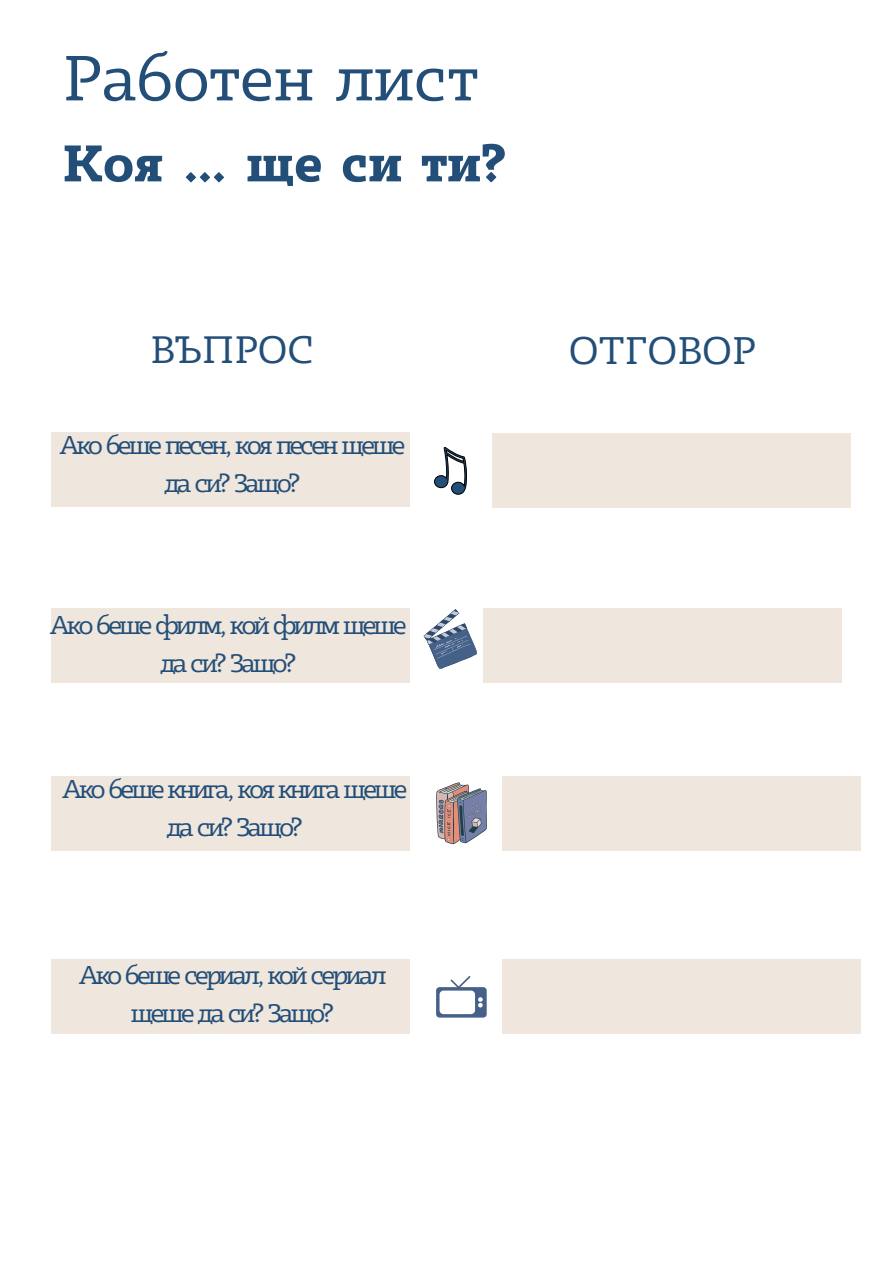
<style>
.page{position:relative;width:893px;height:1264px;background:#fff}
.page>*{position:absolute;margin:0;border:0;box-sizing:border-box;transform-origin:0 0}
.t1{font:67.5px "Radcliffe";color:#224e78}
.t2{font:700 54.3px "Radcliffe";color:#224e78}
.t3{font:40.8px "Radcliffe";color:#224e78}
.t4{font:40.5px "Radcliffe";color:#224e78}
.t5{font:27.3px/38.2px "Radcliffe";letter-spacing:-.1em;color:#224e78;text-align:center}
</style>
<div class="page">
<div style="left:51px;top:432px;width:359px;height:74px;background:#efe6dd"></div>
<div style="left:51px;top:608px;width:359px;height:74px;background:#efe6dd"></div>
<div style="left:51px;top:776px;width:359px;height:74px;background:#efe6dd"></div>
<div style="left:51px;top:959px;width:359px;height:74px;background:#efe6dd"></div>
<div style="left:501px;top:959px;width:359px;height:74px;background:#efe6dd"></div>
<div style="left:501px;top:776px;width:359px;height:74px;background:#efe6dd"></div>
<div style="left:483px;top:608px;width:358px;height:74px;background:#efe6dd"></div>
<div style="left:492px;top:433px;width:358px;height:74px;background:#efe6dd"></div>
<svg style="left:434px;top:447px;width:33px;height:47px"></svg>
<svg style="left:423px;top:609px;width:54px;height:59px"></svg>
<svg style="left:436px;top:782px;width:51px;height:62px"></svg>
<svg style="left:436px;top:976px;width:50px;height:41px"></svg>
<h1 class="t1" style="left:63px;top:41px;width:417px">Работен лист</h1>
<h2 class="t2" style="left:63px;top:134px;width:445px">Коя … ще си ти?</h2>
<h3 class="t4" style="left:150px;top:327px;width:165px">ВЪПРОС</h3>
<h3 class="t3" style="left:569px;top:328px;width:188px">ОТГОВОР</h3>
<p class="t5" style="left:59px;top:427px;width:347px">Ако беше песен, коя песен щеше да си? Защо?</p>
<p class="t5" style="left:50px;top:607px;width:358px">Ако беше филм, кой филм щеше да си? Защо?</p>
<p class="t5" style="left:62px;top:771px;width:347px">Ако беше книга, коя книга щеше да си? Защо?</p>
<p class="t5" style="left:79px;top:957px;width:309px">Ако беше сериал, кой сериал щеше да си? Защо?</p>
</div>
